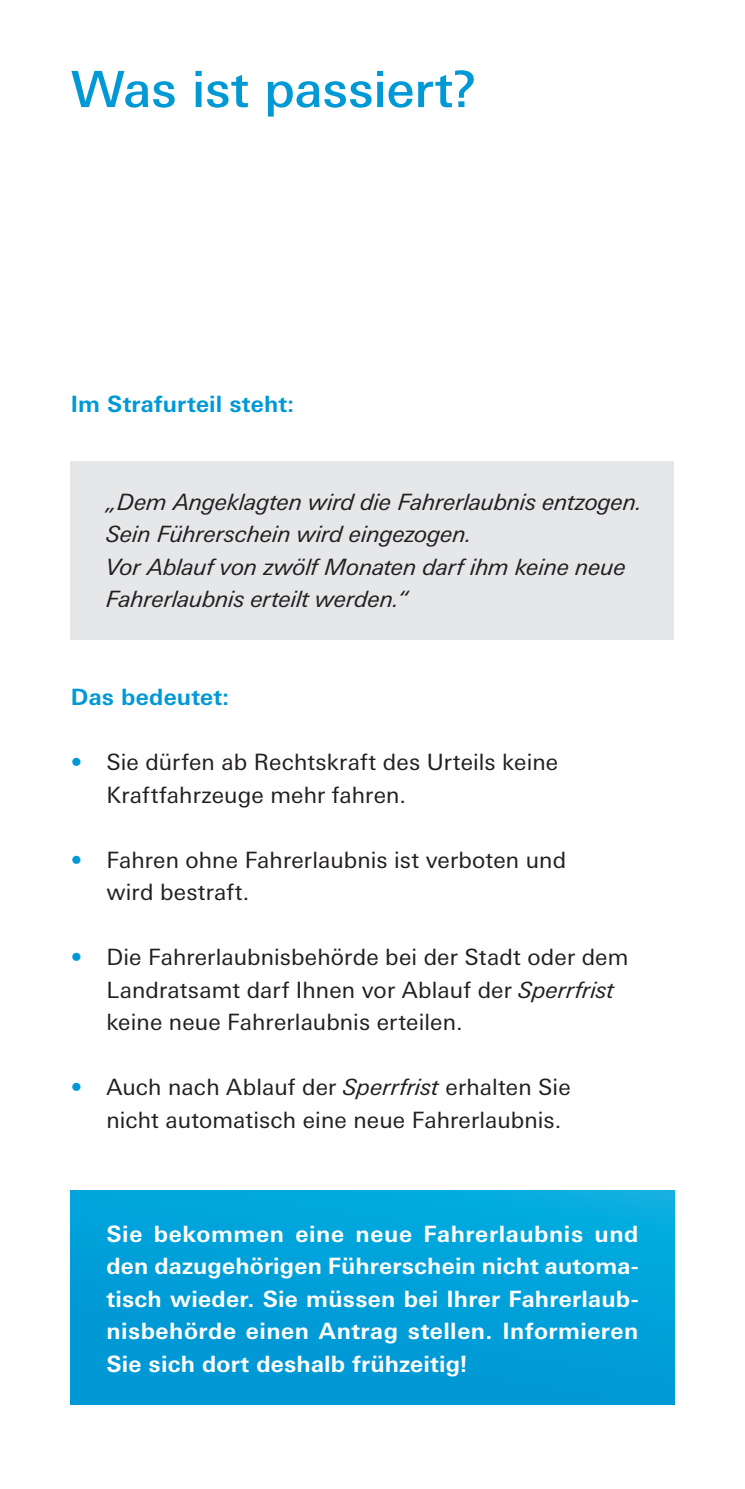
<style>
.page{position:relative;width:745px;height:1489px;background:#fff}
.page>*{position:absolute;margin:0;border:0;box-sizing:border-box;transform-origin:0 0}
.t1{font:500 50px "Univers Next Pro";letter-spacing:-.01em;color:#0099d5}
.t2{font:22.5px/32.5px "Univers Next Pro";letter-spacing:.005em;color:#231f20}
.t3{font:700 22.5px/32.5px "Univers Next Pro";letter-spacing:.01em;color:#fff;text-align:justify}
.t4{font:italic 22.5px/32.5px "Univers Next Pro";letter-spacing:-.005em;color:#231f20}
.t5{font:700 22.5px "Univers Next Pro";letter-spacing:.005em;color:#0099d5}
.s1{font-weight:700;color:#0099d5}
.s2{font-style:italic}
</style>
<div class="page">
<div style="left:71px;top:1190px;width:602px;height:213px;background:#00a0d9"></div>
<div style="left:71px;top:461px;width:602px;height:179px;background:#e6e7e9"></div>
<h1 class="t1" style="left:71px;top:60px;width:407px">Was ist passiert?</h1>
<p class="t5" style="left:71px;top:391px;width:225px">Im Strafurteil steht:</p>
<p class="t4" style="left:106px;top:485px;width:537px">„Dem Angeklagten wird die Fahrerlaubnis entzogen.<br>Sein Führerschein wird eingezogen.<br>Vor Ablauf von zwölf Monaten darf ihm keine neue Fahrerlaubnis erteilt werden.“</p>
<p class="t5" style="left:71px;top:683px;width:160px">Das bedeutet:</p>
<p class="t2" style="left:106px;top:745px;width:453px;text-indent:-35px"><span class="s1">•</span> Sie dürfen ab Rechtskraft des Urteils keine<br>Kraftfahrzeuge mehr fahren.</p>
<p class="t2" style="left:106px;top:843px;width:461px;text-indent:-35px"><span class="s1">•</span> Fahren ohne Fahrerlaubnis ist verboten und wird bestraft.</p>
<p class="t2" style="left:106px;top:940px;width:523px;text-indent:-35px"><span class="s1">•</span> Die Fahrerlaubnisbehörde bei der Stadt oder dem<br>Landratsamt darf Ihnen vor Ablauf der <span class="s2">Sperrfrist </span>keine neue Fahrerlaubnis erteilen.</p>
<p class="t2" style="left:106px;top:1070px;width:465px;text-indent:-35px"><span class="s1">•</span> Auch nach Ablauf der <span class="s2">Sperrfrist</span> erhalten Sie nicht automatisch eine neue Fahrerlaubnis.</p>
<p class="t3" style="left:106px;top:1216px;width:533px">Sie bekommen eine neue Fahrerlaubnis und den dazugehörigen Führerschein nicht automa&shy;tisch wieder. Sie müssen bei Ihrer Fahrerlaub&shy;nisbehörde einen Antrag stellen. Informieren Sie sich dort deshalb frühzeitig!</p>
</div>
